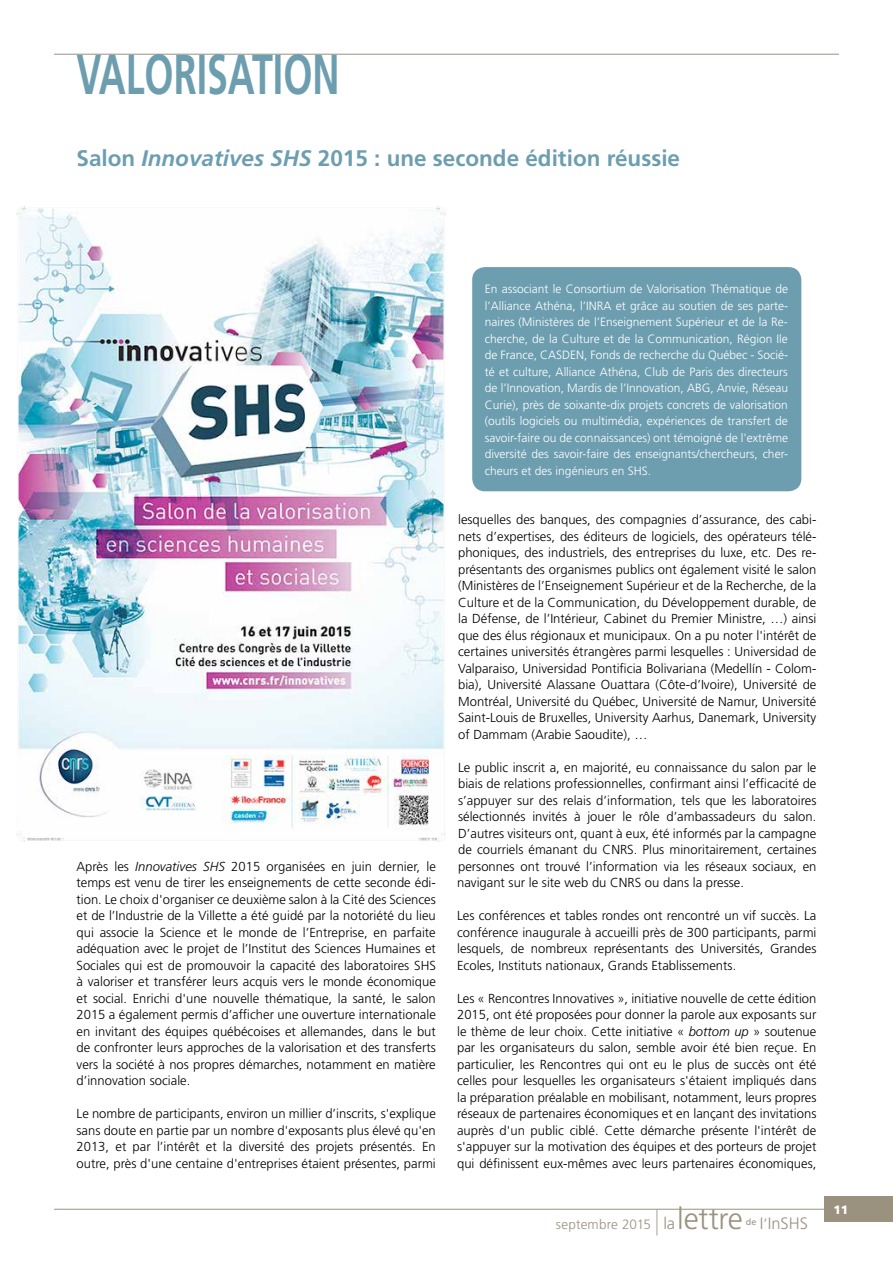
<style>
.page{position:relative;width:893px;height:1263px;background:#fff}
.page>*{position:absolute;margin:0;border:0;box-sizing:border-box;transform-origin:0 0}
.t1{font:700 56.25px "Frutiger LT Std";color:#6d9eaf;scale:.67 1}
.t2{font:700 22.5px "Frutiger LT Std";color:#6d9eaf}
.t3{font:300 16.5px "Frutiger LT Std";color:#9b917f}
.t4{font:300 13.5px "Frutiger LT Std";letter-spacing:.005em;color:#9b917f}
.t5{font:300 13.05px/16.5px "Frutiger LT Std";color:#000;text-align:justify}
.t6{font:300 12px/16.5px "Frutiger LT Std";color:#fff;text-align:justify}
.t7{font:900 12px "Frutiger LT Std";color:#fff}
.s1{font-style:italic}
.s2{font-size:25.95px}
.s3{font-size:16.5px}
.s4{font-size:30.15px}
.s5{font-size:15px}
</style>
<div class="page">
<hr style="left:54px;top:54px;width:785px;height:1px;background:#9b917f">
<div style="left:825px;top:1196px;width:68px;height:26px;background:#9b917f"></div>
<hr style="left:54px;top:1209px;width:771px;height:1px;background:#9b917f">
<div style="left:472px;top:267px;width:329px;height:224px;background:#6d9eaf;border-radius:13px"></div>
<img style="left:17px;top:206px;width:428px;height:636px">
<h1 class="t1" style="left:77px;top:41px;width:394px">VALORISATION</h1>
<h2 class="t2" style="left:77px;top:145px;width:605px">Salon <span class="s1">Innovatives SHS</span> 2015 : une seconde édition réussie</h2>
<p class="t5" style="left:77px;top:858px;width:361px;text-align:left">Après les <span class="s1">Innovatives SHS</span> 2015 organisées en juin dernier, le temps est venu de tirer les enseignements de cette seconde édi&shy;tion. Le choix d'organiser ce deuxième salon à la Cité des Sciences et de l’Industrie de la Villette a été guidé par la notoriété du lieu qui associe la Science et le monde de l’Entreprise, en parfaite adéquation avec le projet de l’Institut des Sciences H umaines et Sociales qui est de promouvoir la capacité des laboratoires SHS<br>à valoriser et transférer leurs acquis vers le monde économique et social. Enrichi d'une nouvelle thématique, la santé, le salon 2015 a également permis d’afficher une ouverture internationale en invitant des équipes québécoises et allemandes, dans le but de confronter leurs approches de la valorisation et des transferts vers la société à nos propres démarches, notamment en matière d’innovation sociale.</p>
<p class="t5" style="left:77px;top:1106px;width:361px">Le nombre de participants, environ un millier d’inscrits, s'explique sans doute en partie par un nombre d'exposants plus élevé qu'en 2013, et par l’intérêt et la diversité des projets présentés. En outre, près d'une centaine d'entreprises étaient présentes, parmi</p>
<p class="t6" style="left:485px;top:281px;width:305px">En associant le Consortium de Valorisation Thématique de l’Alliance Athéna, l’INRA et grâce au soutien de ses parte&shy;naires (Ministères de l’Enseignement Supérieur et de la Re&shy;cherche, de la Culture et de la Communication, Région Ile de France, CASDEN, Fonds de recherche du Québec - Socié&shy;té et culture, Alliance Athéna, Club de Paris des directeurs de l’Innovation, Mardis de l’Innovation, ABG, Anvie, Réseau Curie), près de soixante-dix projets concrets de valorisation (outils logiciels ou multimédia, expériences de transfert de savoir-faire ou de connaissances) ont témoigné de l'extrême diversité des savoir-faire des enseignants/chercheurs, cher&shy;cheurs et des ingénieurs en SHS .</p>
<p class="t5" style="left:458px;top:512px;width:360px">lesquelles des banques, des compagnies d’assurance, des cabi&shy;nets d’expertises, des éditeurs de logiciels, des opérateurs télé&shy;phoniques, des industriels, des entreprises du luxe, etc. Des re&shy;présentants des organismes publics ont également visité le salon (Ministères de l’Enseignement Supérieur et de la Recherche, de la Culture et de la Communication, du Développement durable, de la Défense, de l’Intérieur, Cabinet du Premier Ministre, …) ainsi que des élus régionaux et municipaux. On a pu noter l'intérêt de certaines universités étrangères parmi lesquelles : Universidad de Valparaiso, Universidad Pontificia Bolivariana (Medellín - Colom&shy;bia), Université Alassane Ouattara (Côte-d’Ivoire), Université de Montréal, Université du Québec, Université de Namur, Université Saint-Louis de Bruxelles, University Aarhus, Danemark, University of Dammam (Arabie Saoudite), …</p>
<p class="t5" style="left:457px;top:759px;width:361px">Le public inscrit a, en majorité, eu connaissance du salon par le biais de relations professionnelles, confirmant ainsi l’efficacité de s’appuyer sur des relais d’information, tels que les laboratoires sélectionnés invités à jouer le rôle d’ambassadeurs du salon.<br>D’autres visiteurs ont, quant à eux, été informés par la campagne de courriels émanant du CNRS. Plus minoritairement, certaines personnes ont trouvé l’information via les réseaux sociaux, en navigant sur le site web du CNRS ou dans la presse.</p>
<p class="t5" style="left:457px;top:908px;width:361px">Les conférences et tables rondes ont rencontré un vif succès. La conférence inaugurale à accueilli près de 300 participants, parmi lesquels, de nombreux représentants des Universités, Grandes Ecoles, Instituts nationaux, Grands Etablissements.</p>
<p class="t5" style="left:457px;top:990px;width:361px">Les « Rencontres Innovatives », initiative nouvelle de cette édition 2015, ont été proposées pour donner la parole aux exposants sur le thème de leur choix. Cette initiative « <span class="s1">bottom up</span> » soutenue par les organisateurs du salon, semble avoir été bien reçue. En particulier, les Rencontres qui ont eu le plus de succès ont été celles pour lesquelles les organisateurs s'étaient impliqués dans la préparation préalable en mobilisant, notamment, leurs propres réseaux de partenaires économiques et en lançant des invitations auprès d'un public ciblé. Cette démarche présente l'intérêt de s'appuyer sur la motivation des équipes et des porteurs de projet qui définissent eux-mêmes avec leurs partenaires économiques,</p>
<p class="t4" style="left:556px;top:1217px;width:188px">septembre 2015 <span class="s2">|</span> <span class="s3">la</span> <span class="s4">lettre</span></p>
<p class="t3" style="left:746px;top:1214px;width:64px"><sup>de</sup> i<span class="s5">’</span>inshs</p>
<p class="t7" style="left:833px;top:1202px;width:16px">11</p>
</div>
